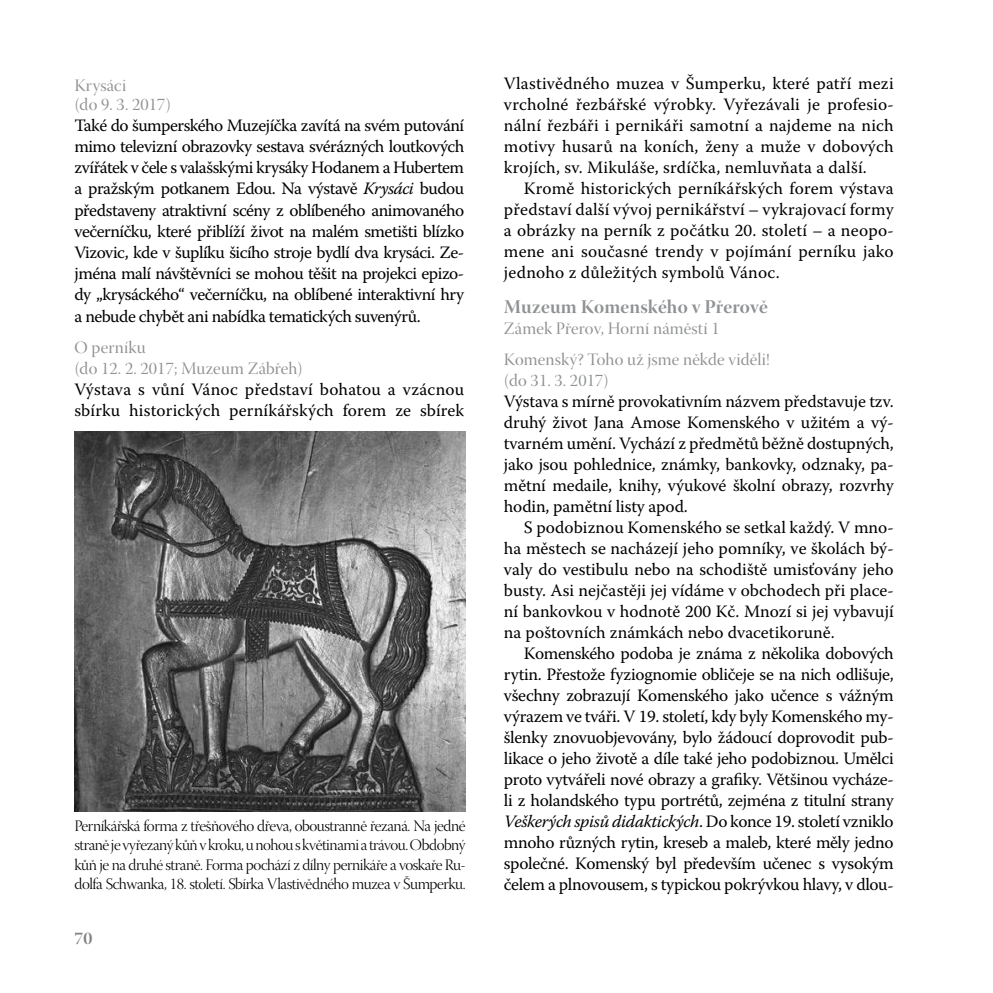
<style>
.page{position:relative;width:993px;height:993px;background:#fff}
.page>*{position:absolute;margin:0;border:0;box-sizing:border-box;transform-origin:0 0}
.t1{font:19.25px "Warnock Pro Bold Disp";letter-spacing:.01em;color:#8f9193}
.t2{font:17.5px "Warnock Pro Bold Disp";color:#808284}
.t3{font:17.32px/21px "Warnock Pro";letter-spacing:.005em;color:#000;text-align:justify}
.t4{font:17.32px/19.2px "Warnock Pro Disp";letter-spacing:.01em;color:#8f9193}
.t5{font:15.92px/19.1px "Warnock Pro Light Disp";letter-spacing:-.03em;color:#000;text-align:justify}
.s1{font-style:italic}
</style>
<div class="page">
<img style="left:74px;top:431px;width:391px;height:380px">
<p class="t4" style="left:74px;top:77px;width:98px">Krysáci<br>(do 9. 3. 2017)</p>
<p class="t3" style="left:74px;top:114px;width:391px">Také do šumperského Muzejíčka zavítá na svém putování mimo televizní obrazovky sestava svérázných loutkových zvířátek v čele s valašskými krysáky Hodanem a Hubertem a pražským potkanem Edou. Na výstavě <span class="s1">Krysáci</span> budou představeny atraktivní scény z oblíbeného animovaného večerníčku, které přiblíží život na malém smetišti blízko Vizovic, kde v šuplíku šicího stroje bydlí dva krysáci. Ze&shy;jména malí návštěvníci se mohou těšit na projekci epizo&shy;dy „krysáckého“ večerníčku, na oblíbené interaktivní hry a nebude chybět ani nabídka tematických suvenýrů.</p>
<p class="t4" style="left:74px;top:338px;width:230px;line-height:21.2px">O perníku<br>(do 12. 2. 2017; Muzeum Zábřeh)</p>
<p class="t3" style="left:74px;top:378px;width:391px">Výstava s vůní Vánoc představí bohatou a vzácnou sbírku historických perníkářských forem ze sbírek</p>
<p class="t5" style="left:74px;top:817px;width:392px">Perníkářská forma z třešňového dřeva, oboustranně řezaná. Na jedné straně je vyřezaný kůň v kroku, u nohou s květinami a trávou. Obdobný kůň je na druhé straně. Forma pochází z dílny pernikáře a voskaře Ru&shy;dolfa Schwanka, 18. století. Sbírka Vlastivědného muzea v Šumperku.</p>
<p class="t2" style="left:74px;top:927px;width:19px">70</p>
<p class="t3" style="left:503px;top:72px;width:391px">Vlastivědného muzea v Šumperku, které patří mezi vrcholné řezbářské výrobky. Vyřezávali je profesio&shy;nální řezbáři i pernikáři samotní a najdeme na nich motivy husarů na koních, ženy a muže v dobových krojích, sv. Mikuláše, srdíčka, nemluvňata a další.</p>
<p class="t3" style="left:504px;top:177px;width:391px;text-indent:20px">Kromě historických perníkářských forem výstava představí další vývoj pernikářství – vykrajovací formy a obrázky na perník z počátku 20. století <span class="s1">–</span> a neopo&shy;mene ani současné trendy v pojímání perníku jako jednoho z důležitých symbolů Vánoc.</p>
<p class="t1" style="left:504px;top:295px;width:265px">Muzeum Komenského v Přerově</p>
<p class="t4" style="left:504px;top:315px;width:267px;line-height:31px">Zámek Přerov, Horní náměstí 1<br>Komenský? Toho už jsme někde viděli!</p>
<p class="t4" style="left:504px;top:373px;width:106px">(do 31. 3. 2017)</p>
<p class="t3" style="left:504px;top:390px;width:391px">Výstava s mírně provokativním názvem představuje tzv. druhý život Jana Amose Komenského v užitém a vý&shy;tvarném umění. Vychází z předmětů běžně dostupných, jako jsou pohlednice, známky, bankovky, odznaky, pa&shy;mětní medaile, knihy, výukové školní obrazy, rozvrhy hodin, pamětní listy apod.</p>
<p class="t3" style="left:504px;top:516px;width:391px;text-indent:20px">S podobiznou Komenského se setkal každý. V mno&shy;ha městech se nacházejí jeho pomníky, ve školách bý&shy;valy do vestibulu nebo na schodiště umisťovány jeho busty. Asi nejčastěji jej vídáme v obchodech při place&shy;ní bankovkou v hodnotě 200 Kč. Mnozí si jej vybavují na poštovních známkách nebo dvacetikoruně.</p>
<p class="t3" style="left:504px;top:642px;width:391px;text-indent:20px">Komenského podoba je známa z několika dobových rytin. Přestože fyziognomie obličeje se na nich odlišuje, všechny zobrazují Komenského jako učence s vážným výrazem ve tváři. V 19. století, kdy byly Komenského my&shy;šlenky znovuobjevovány, bylo žádoucí doprovodit pub&shy;likace o jeho životě a díle také jeho podobiznou. Umělci proto vytvářeli nové obrazy a grafiky. Většinou vycháze&shy;li z holandského typu portrétů, zejména z titulní strany <span class="s1">Veškerých spisů didaktických</span>. Do konce 19. století vzniklo mnoho různých rytin, kreseb a maleb, které měly jedno společné. Komenský byl především učenec s vysokým čelem a plnovousem, s typickou pokrývkou hlavy, v dlou-</p>
</div>
